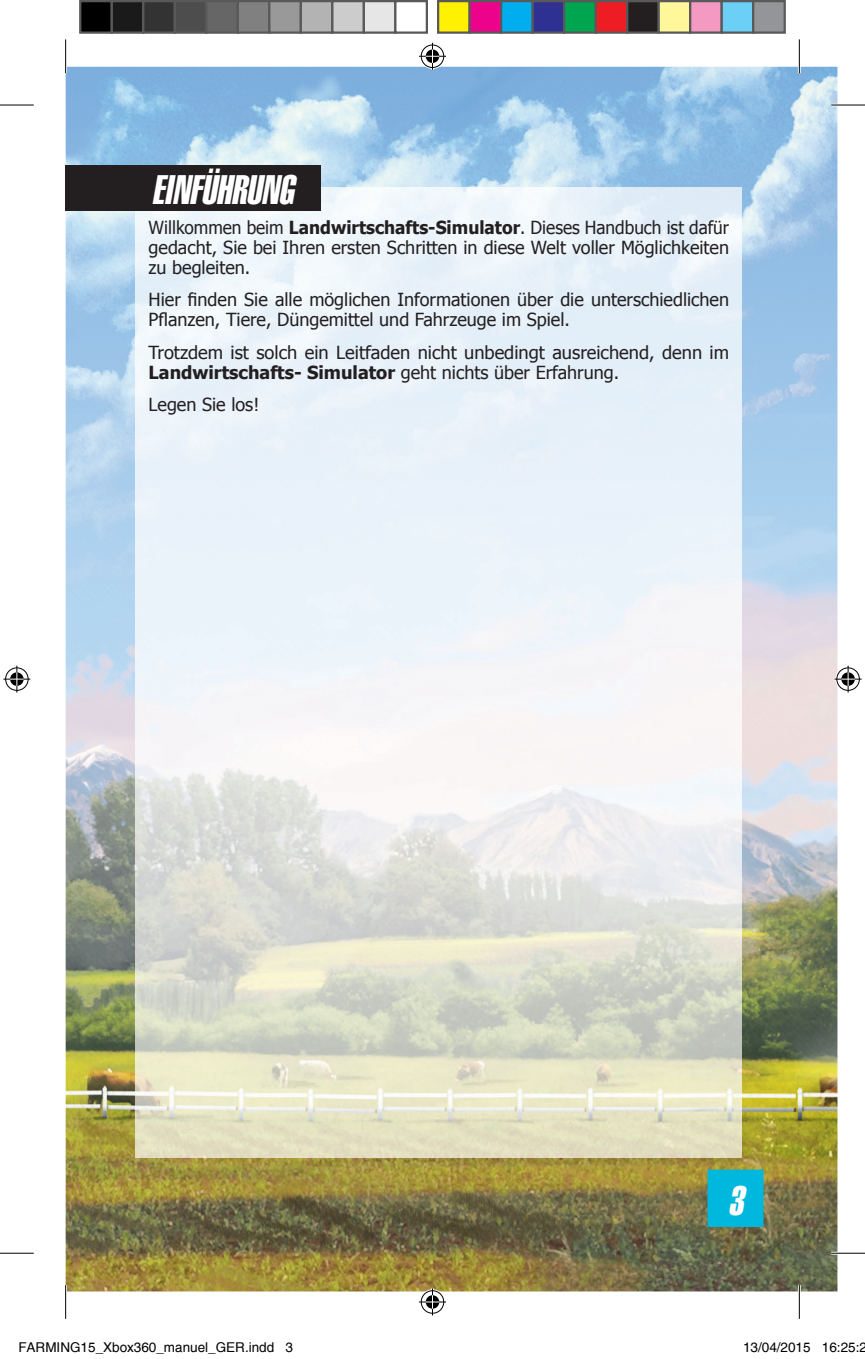
<style>
.page{position:relative;width:865px;height:1359px;background:#fff}
.page>*{position:absolute;margin:0;border:0;box-sizing:border-box;transform-origin:0 0}
.t1{font:italic 40.5px "Helvetica Extra Compressed";color:#fff}
.t2{font:18px/19.8px "Tahoma";color:#231f20}
.t3{font:18px/19.8px "Tahoma";color:#231f20;text-align:justify;scale:.96 1}
.t4{font:13.5px "Helvetica";color:#000}
.s1{font-weight:700}
</style>
<div class="page">
<img style="left:66px;top:67px;width:771px;height:1224px">
<img style="left:703px;top:1166px;width:64px;height:64px">
<img style="left:136px;top:188px;width:606px;height:969px">
<div style="left:66px;top:165px;width:255px;height:45px;background:#231f20"></div>
<hr style="left:831px;top:104px;width:34px;height:2px;background:#fff">
<hr style="left:831px;top:1252px;width:34px;height:2px;background:#fff">
<hr style="left:64px;top:39px;width:3px;height:34px;background:#fff">
<hr style="left:64px;top:1285px;width:3px;height:34px;background:#fff">
<hr style="left:798px;top:39px;width:3px;height:34px;background:#fff">
<hr style="left:798px;top:1285px;width:3px;height:34px;background:#fff">
<hr style="left:0;top:105px;width:34px;height:1px;background:#000">
<hr style="left:831px;top:105px;width:34px;height:1px;background:#000">
<hr style="left:0;top:1253px;width:34px;height:1px;background:#000">
<hr style="left:831px;top:1253px;width:34px;height:1px;background:#000">
<hr style="left:65px;top:39px;width:1px;height:34px;background:#000">
<hr style="left:65px;top:1285px;width:1px;height:34px;background:#000">
<hr style="left:799px;top:39px;width:1px;height:34px;background:#000">
<hr style="left:799px;top:1285px;width:1px;height:34px;background:#000">
<svg style="left:419px;top:43px;width:27px;height:27px"></svg>
<svg style="left:419px;top:1288px;width:27px;height:27px"></svg>
<svg style="left:3px;top:666px;width:27px;height:27px"></svg>
<svg style="left:834px;top:666px;width:27px;height:27px"></svg>
<div style="left:80px;top:1px;width:32px;height:32px;background:#000"></div>
<div style="left:79px;top:0;width:34px;height:34px;border:2px solid #595959"></div>
<div style="left:112px;top:1px;width:31px;height:32px;background:#1a1a1a"></div>
<div style="left:111px;top:0;width:33px;height:34px;border:2px solid #595959"></div>
<div style="left:143px;top:1px;width:32px;height:32px;background:#333"></div>
<div style="left:142px;top:0;width:34px;height:34px;border:2px solid #595959"></div>
<div style="left:175px;top:1px;width:31px;height:32px;background:#4d4d4d"></div>
<div style="left:174px;top:0;width:33px;height:34px;border:2px solid #595959"></div>
<div style="left:206px;top:1px;width:32px;height:32px;background:#666"></div>
<div style="left:205px;top:0;width:34px;height:34px;border:2px solid #595959"></div>
<div style="left:238px;top:1px;width:31px;height:32px;background:#808080"></div>
<div style="left:237px;top:0;width:33px;height:34px;border:2px solid #595959"></div>
<div style="left:269px;top:1px;width:32px;height:32px;background:#999"></div>
<div style="left:268px;top:0;width:34px;height:34px;border:2px solid #595959"></div>
<div style="left:301px;top:1px;width:31px;height:32px;background:#b3b3b3"></div>
<div style="left:300px;top:0;width:33px;height:34px;border:2px solid #595959"></div>
<div style="left:332px;top:1px;width:32px;height:32px;background:#ccc"></div>
<div style="left:331px;top:0;width:34px;height:34px;border:2px solid #595959"></div>
<div style="left:364px;top:1px;width:31px;height:32px;background:#e6e6e6"></div>
<div style="left:363px;top:0;width:33px;height:34px;border:2px solid #595959"></div>
<div style="left:394px;top:0;width:34px;height:34px;border:2px solid #595959"></div>
<div style="left:438px;top:1px;width:31px;height:32px;background:#fff101"></div>
<div style="left:437px;top:0;width:34px;height:34px;border:2px solid #595959"></div>
<div style="left:469px;top:1px;width:32px;height:32px;background:#ed028c"></div>
<div style="left:468px;top:0;width:34px;height:34px;border:2px solid #595959"></div>
<div style="left:501px;top:1px;width:31px;height:32px;background:#00aeef"></div>
<div style="left:500px;top:0;width:34px;height:34px;border:2px solid #595959"></div>
<div style="left:532px;top:1px;width:32px;height:32px;background:#2e3092"></div>
<div style="left:531px;top:0;width:34px;height:34px;border:2px solid #595959"></div>
<div style="left:564px;top:1px;width:31px;height:32px;background:#00a54f"></div>
<div style="left:563px;top:0;width:34px;height:34px;border:2px solid #595959"></div>
<div style="left:595px;top:1px;width:32px;height:32px;background:#ee1d23"></div>
<div style="left:594px;top:0;width:34px;height:34px;border:2px solid #595959"></div>
<div style="left:627px;top:1px;width:31px;height:32px;background:#231f20"></div>
<div style="left:626px;top:0;width:34px;height:34px;border:2px solid #595959"></div>
<div style="left:658px;top:1px;width:32px;height:32px;background:#fff79a"></div>
<div style="left:657px;top:0;width:34px;height:34px;border:2px solid #595959"></div>
<div style="left:690px;top:1px;width:31px;height:32px;background:#f499c2"></div>
<div style="left:689px;top:0;width:34px;height:34px;border:2px solid #595959"></div>
<div style="left:721px;top:1px;width:32px;height:32px;background:#6bcff6"></div>
<div style="left:720px;top:0;width:34px;height:34px;border:2px solid #595959"></div>
<div style="left:753px;top:1px;width:31px;height:32px;background:#939598"></div>
<div style="left:752px;top:0;width:34px;height:34px;border:2px solid #595959"></div>
<h1 class="t1" style="left:152px;top:165px;width:152px">EINFÜHRUNG</h1>
<p class="t3" style="left:149px;top:217px;width:606px">Willkommen beim <span class="s1">Landwirtschafts-Simulator</span>. Dieses Handbuch ist dafür gedacht, Sie bei Ihren ersten Schritten in diese Welt voller Möglichkeiten zu begleiten.</p>
<p class="t2" style="left:149px;top:289px;width:582px">Hier finden Sie alle möglichen Informationen über die unterschiedlichen<br>Pflanzen, Tiere, Düngemittel und Fahrzeuge im Spiel.</p>
<p class="t2" style="left:149px;top:341px;width:582px">Trotzdem ist solch ein Leitfaden nicht unbedingt ausreichend, denn im<br><span class="s1">Landwirtschafts- Simulator</span> geht nichts über Erfahrung.</p>
<p class="t2" style="left:149px;top:394px;width:112px">Legen Sie los!</p>
<h1 class="t1" style="left:728px;top:1176px;width:25px">3</h1>
<p class="t4" style="left:18px;top:1339px;width:276px">FARMING15_Xbox360_manuel_GER.indd 3</p>
<p class="t4" style="left:743px;top:1339px;width:125px">13/04/2015 16:25:2</p>
</div>
